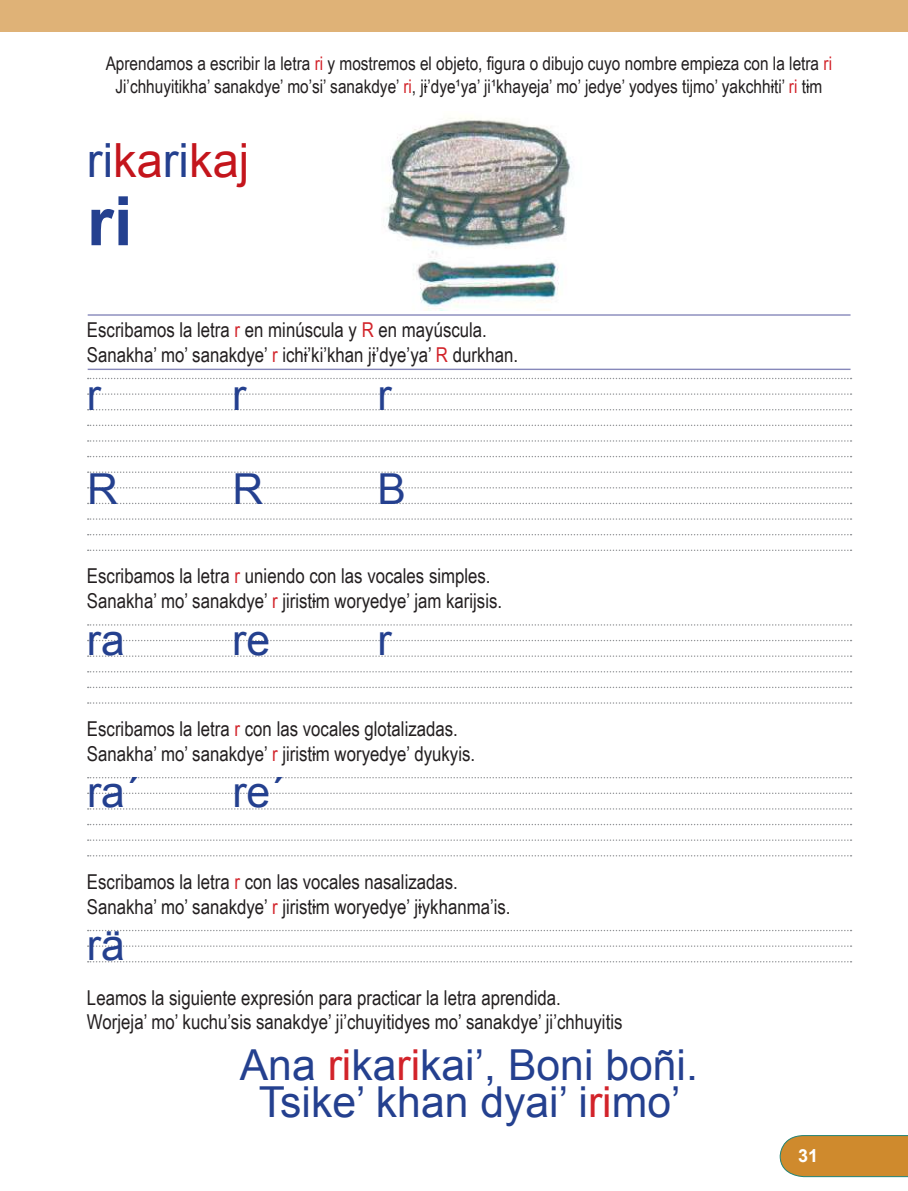
<style>
.page{position:relative;width:908px;height:1191px;background:#fff}
.page>*{position:absolute;margin:0;border:0;box-sizing:border-box;transform-origin:0 0}
.t1{font:700 68.2px "Arial";color:#24408f}
.t2{font:47px "Arial";color:#c4151c}
.t3{font:42.6px/37.6px "Arial";color:#24408f;text-align:center}
.t4{font:20.4px/24.6px "Arial Narrow";color:#231f20}
.t5{font:18.8px/22.6px "Arial Narrow";color:#231f20;text-align:center}
.t6{font:700 18px "Arial";color:#fff}
.s1{color:#d2232a}
.s2{color:#24408f}
</style>
<div class="page">
<svg style="left:779px;top:1135px;width:128px;height:42px;background:#c88e3a"></svg>
<div style="left:0;top:0;width:907px;height:31px;background:#dfb277"></div>
<hr style="left:88px;top:369px;width:762px;height:1px;background:#8788ba">
<img style="left:386px;top:117px;width:186px;height:193px">
<svg style="left:88px;top:378px;width:763px;height:1px"></svg>
<svg style="left:88px;top:393px;width:763px;height:2px"></svg>
<svg style="left:88px;top:409px;width:763px;height:1px"></svg>
<svg style="left:88px;top:424px;width:763px;height:2px"></svg>
<svg style="left:88px;top:440px;width:763px;height:2px"></svg>
<svg style="left:88px;top:456px;width:763px;height:1px"></svg>
<svg style="left:88px;top:471px;width:763px;height:2px"></svg>
<svg style="left:88px;top:487px;width:763px;height:1px"></svg>
<svg style="left:88px;top:503px;width:763px;height:1px"></svg>
<svg style="left:88px;top:518px;width:763px;height:2px"></svg>
<svg style="left:88px;top:534px;width:763px;height:1px"></svg>
<svg style="left:88px;top:549px;width:763px;height:2px"></svg>
<svg style="left:88px;top:624px;width:763px;height:1px"></svg>
<svg style="left:88px;top:640px;width:763px;height:1px"></svg>
<svg style="left:88px;top:655px;width:763px;height:2px"></svg>
<svg style="left:88px;top:671px;width:763px;height:1px"></svg>
<svg style="left:88px;top:686px;width:763px;height:2px"></svg>
<svg style="left:88px;top:702px;width:763px;height:1px"></svg>
<svg style="left:88px;top:777px;width:763px;height:1px"></svg>
<svg style="left:88px;top:792px;width:763px;height:2px"></svg>
<svg style="left:88px;top:808px;width:763px;height:1px"></svg>
<svg style="left:88px;top:824px;width:763px;height:1px"></svg>
<svg style="left:88px;top:839px;width:763px;height:2px"></svg>
<svg style="left:88px;top:855px;width:763px;height:1px"></svg>
<svg style="left:88px;top:929px;width:763px;height:2px"></svg>
<svg style="left:88px;top:945px;width:763px;height:2px"></svg>
<svg style="left:88px;top:961px;width:763px;height:1px"></svg>
<hr style="left:88px;top:314px;width:762px;height:2px;background:#8788ba">
<p class="t5" style="left:106px;top:52px;width:727px">Aprendamos a escribir la letra <span class="s1">ri</span> y mostremos el objeto, figura o dibujo cuyo nombre empieza con la letra <span class="s1">ri<br></span>Ji’chhuyitikha’ sanakdye’ mo’si’ sanakdye’ <span class="s1">ri</span>, ji’dye¹ya’ ji¹khayeja’ mo’ jedye’ yodyes tijmo’ yakchhiti’ <span class="s1">ri</span> tim</p>
<h2 class="t2" style="left:87px;top:130px;width:164px"><span class="s2">ri</span>ka<span class="s2">ri</span>kaj</h2>
<h1 class="t1" style="left:87px;top:176px;width:47px">ri</h1>
<p class="t4" style="left:87px;top:317px;width:432px">Escribamos la letra <span class="s1">r</span> en minúscula y <span class="s1">R</span> en mayúscula.<br>Sanakha’ mo’ sanakdye’ <span class="s1">r</span> ichi’ki’khan ji’dye’ya’ <span class="s1">R</span> durkhan.</p>
<h3 class="t3" style="left:87px;top:377px;width:16px">r</h3>
<h3 class="t3" style="left:232px;top:377px;width:16px">r</h3>
<h3 class="t3" style="left:377px;top:377px;width:16px">r</h3>
<h3 class="t3" style="left:87px;top:470px;width:32px">R</h3>
<h3 class="t3" style="left:232px;top:470px;width:32px">R</h3>
<h3 class="t3" style="left:377px;top:470px;width:30px">B</h3>
<p class="t4" style="left:87px;top:563px;width:416px">Escribamos la letra <span class="s1">r</span> uniendo con las vocales simples.<br>Sanakha’ mo’ sanakdye’ <span class="s1">r</span> jiristim woryedye’ jam karijsis.</p>
<h3 class="t3" style="left:87px;top:621px;width:39px">ra</h3>
<h3 class="t3" style="left:232px;top:621px;width:39px">re</h3>
<h3 class="t3" style="left:377px;top:621px;width:16px">r</h3>
<p class="t4" style="left:87px;top:716px;width:389px">Escribamos la letra <span class="s1">r</span> con las vocales glotalizadas.<br>Sanakha’ mo’ sanakdye’ <span class="s1">r</span> jiristim woryedye’ dyukyis.</p>
<h3 class="t3" style="left:87px;top:774px;width:54px">ra´</h3>
<h3 class="t3" style="left:232px;top:774px;width:54px">re´</h3>
<p class="t4" style="left:87px;top:869px;width:425px">Escribamos la letra <span class="s1">r</span> con las vocales nasalizadas.<br>Sanakha’ mo’ sanakdye’ <span class="s1">r</span> jiristim woryedye’ jiykhanma’is.</p>
<h3 class="t3" style="left:87px;top:927px;width:39px">rä</h3>
<p class="t4" style="left:87px;top:984px;width:536px">Leamos la siguiente expresión para practicar la letra aprendida.<br>Worjeja’ mo’ kuchu’sis sanakdye’ ji’chuyitidyes mo’ sanakdye’ ji’chhuyitis</p>
<h3 class="t3" style="left:240px;top:1046px;width:459px">Ana <span class="s1">ri</span>ka<span class="s1">ri</span>kai’, Boni boñi.<br>Tsike’ khan dyai’ i<span class="s1">ri</span>mo’</h3>
<p class="t6" style="left:797px;top:1143px;width:22px">31</p>
</div>
